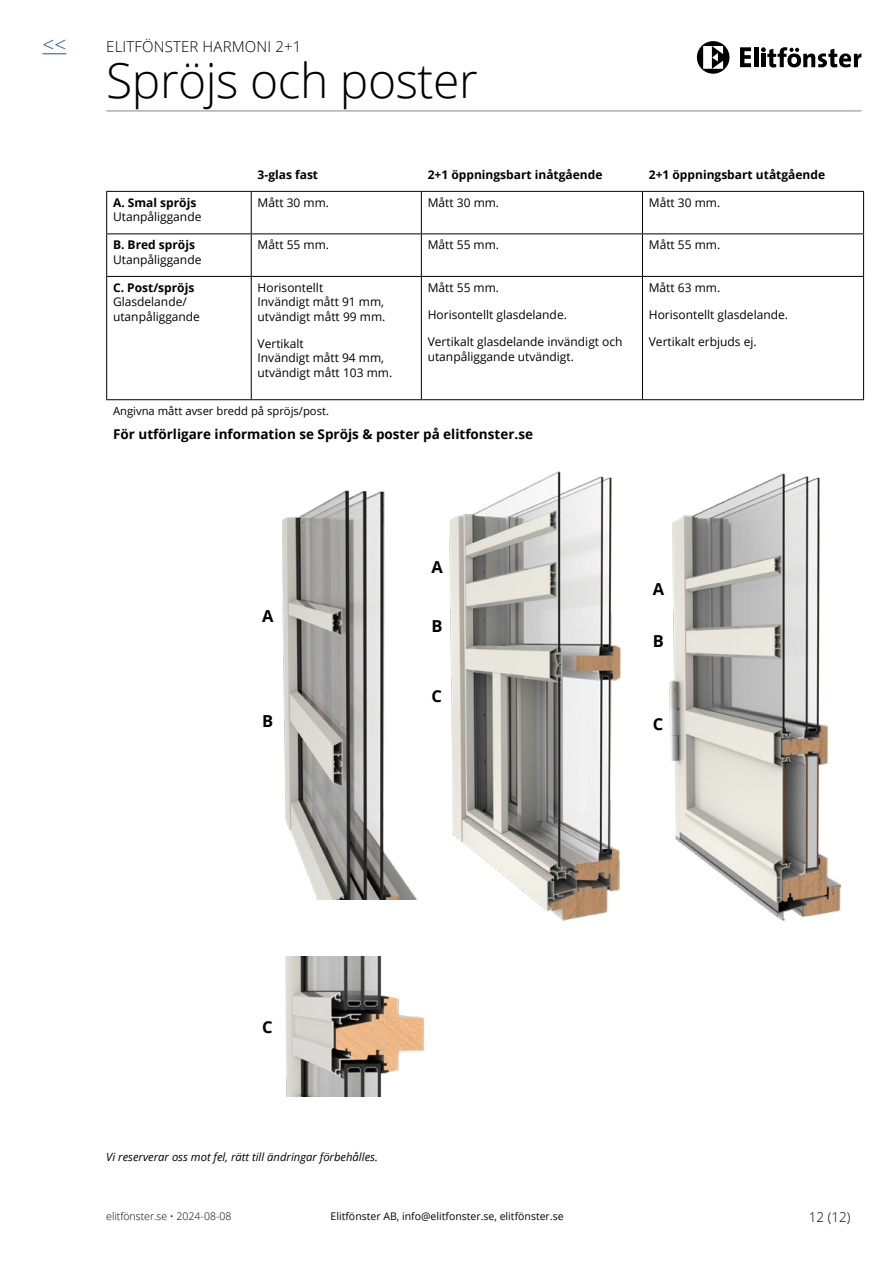
<style>
.page{position:relative;width:893px;height:1263px;background:#fff}
.page>*{position:absolute;margin:0;border:0;box-sizing:border-box;transform-origin:0 0}
.t1{font:300 48px "Open Sans";letter-spacing:-.01em;color:#000}
.t2{font:300 21px "Open Sans";color:#275b9b}
.t3{font:700 16.5px "Open Sans";color:#000}
.t4{font:300 15px "Open Sans";letter-spacing:.01em;color:#000}
.t5{font:700 13.5px "Open Sans";color:#000}
.t6{font:300 13.5px "Open Sans";color:#000}
.t7{font:12px/14.4px "Open Sans";color:#000}
.t8{font:700 12px "Open Sans";color:#000}
.t9{font:italic 11.25px "Open Sans";color:#000}
.t10{font:11.25px "Open Sans";color:#000}
.t11{font:10.5px "Open Sans";color:#000}
.t12{font:300 10.5px "Open Sans";color:#000}
</style>
<div class="page">
<svg style="left:740px;top:47px;width:11px;height:20px"></svg>
<hr style="left:754px;top:47px;width:4px;height:20px;background:#000">
<svg style="left:761px;top:47px;width:100px;height:21px"></svg>
<svg style="left:697px;top:41px;width:32px;height:33px"></svg>
<svg style="left:43px;top:53px;width:23px;height:1px"></svg>
<img style="left:669px;top:473px;width:173px;height:448px">
<hr style="left:106px;top:111px;width:755px;height:1px;background:#808f71">
<hr style="left:106px;top:191px;width:145px;height:1px;background:#000">
<hr style="left:251px;top:191px;width:170px;height:1px;background:#000">
<hr style="left:251px;top:192px;width:1px;height:41px;background:#000">
<hr style="left:421px;top:191px;width:221px;height:1px;background:#000">
<hr style="left:421px;top:192px;width:1px;height:41px;background:#000">
<hr style="left:642px;top:191px;width:222px;height:1px;background:#000">
<hr style="left:642px;top:192px;width:1px;height:41px;background:#000">
<hr style="left:251px;top:234px;width:1px;height:42px;background:#000">
<hr style="left:421px;top:234px;width:1px;height:42px;background:#000">
<hr style="left:642px;top:234px;width:1px;height:42px;background:#000">
<hr style="left:106px;top:276px;width:145px;height:1px;background:#000">
<hr style="left:251px;top:276px;width:170px;height:1px;background:#000">
<hr style="left:251px;top:277px;width:1px;height:122px;background:#000">
<hr style="left:421px;top:276px;width:221px;height:1px;background:#000">
<hr style="left:421px;top:277px;width:1px;height:122px;background:#000">
<hr style="left:642px;top:276px;width:222px;height:1px;background:#000">
<hr style="left:642px;top:277px;width:1px;height:122px;background:#000">
<hr style="left:106px;top:192px;width:1px;height:41px;background:#000">
<hr style="left:863px;top:192px;width:1px;height:41px;background:#000">
<hr style="left:106px;top:233px;width:145px;height:1px;background:#000">
<hr style="left:106px;top:234px;width:1px;height:42px;background:#000">
<hr style="left:251px;top:233px;width:170px;height:1px;background:#000">
<hr style="left:421px;top:233px;width:221px;height:1px;background:#000">
<hr style="left:642px;top:233px;width:222px;height:1px;background:#000">
<hr style="left:863px;top:234px;width:1px;height:42px;background:#000">
<hr style="left:106px;top:277px;width:1px;height:122px;background:#000">
<hr style="left:863px;top:277px;width:1px;height:122px;background:#000">
<hr style="left:106px;top:399px;width:145px;height:1px;background:#000">
<hr style="left:251px;top:399px;width:170px;height:1px;background:#000">
<hr style="left:421px;top:399px;width:221px;height:1px;background:#000">
<hr style="left:642px;top:399px;width:222px;height:1px;background:#000">
<img style="left:449px;top:471px;width:172px;height:450px">
<img style="left:285px;top:957px;width:139px;height:140px">
<img style="left:282px;top:490px;width:135px;height:409px">
<h2 class="t2" style="left:43px;top:30px;width:25px">&lt;&lt;</h2>
<p class="t4" style="left:106px;top:36px;width:197px">ELITFÖNSTER HARMONI 2+1</p>
<h1 class="t1" style="left:106px;top:48px;width:373px">Spröjs och poster</h1>
<p class="t8" style="left:258px;top:166px;width:62px">3-glas fast</p>
<p class="t8" style="left:428px;top:166px;width:176px">2+1 öppningsbart inåtgående</p>
<p class="t8" style="left:649px;top:166px;width:178px">2+1 öppningsbart utåtgående</p>
<p class="t8" style="left:113px;top:194px;width:85px">A. Smal spröjs</p>
<p class="t7" style="left:113px;top:209px;width:90px">Utanpåliggande</p>
<p class="t7" style="left:258px;top:195px;width:73px">Mått 30 mm.</p>
<p class="t7" style="left:428px;top:195px;width:73px">Mått 30 mm.</p>
<p class="t7" style="left:649px;top:195px;width:73px">Mått 30 mm.</p>
<p class="t8" style="left:113px;top:237px;width:83px">B. Bred spröjs</p>
<p class="t7" style="left:113px;top:252px;width:90px">Utanpåliggande</p>
<p class="t7" style="left:258px;top:238px;width:73px">Mått 55 mm.</p>
<p class="t7" style="left:428px;top:238px;width:73px">Mått 55 mm.</p>
<p class="t7" style="left:649px;top:238px;width:73px">Mått 55 mm.</p>
<p class="t8" style="left:113px;top:279px;width:83px">C. Post/spröjs</p>
<p class="t7" style="left:113px;top:294px;width:89px">Glasdelande/ utanpåliggande</p>
<p class="t7" style="left:258px;top:280px;width:129px">Horisontellt<br>Invändigt mått 91 mm, utvändigt mått 99 mm.</p>
<p class="t7" style="left:258px;top:336px;width:136px">Vertikalt<br>Invändigt mått 94 mm, utvändigt mått 103 mm.</p>
<p class="t7" style="left:428px;top:280px;width:73px">Mått 55 mm.</p>
<p class="t7" style="left:428px;top:307px;width:141px">Horisontellt glasdelande.</p>
<p class="t7" style="left:428px;top:334px;width:196px">Vertikalt glasdelande invändigt och utanpåliggande utvändigt.</p>
<p class="t7" style="left:649px;top:280px;width:73px">Mått 63 mm.</p>
<p class="t7" style="left:649px;top:307px;width:141px">Horisontellt glasdelande.</p>
<p class="t7" style="left:649px;top:334px;width:109px">Vertikalt erbjuds ej.</p>
<p class="t10" style="left:113px;top:403px;width:218px">Angivna mått avser bredd på spröjs/post.</p>
<p class="t5" style="left:113px;top:425px;width:421px">För utförligare information se Spröjs &amp; poster på elitfonster.se</p>
<h3 class="t3" style="left:262px;top:604px;width:13px">A</h3>
<h3 class="t3" style="left:262px;top:710px;width:13px">B</h3>
<h3 class="t3" style="left:432px;top:556px;width:13px">A</h3>
<h3 class="t3" style="left:432px;top:614px;width:13px">B</h3>
<h3 class="t3" style="left:432px;top:684px;width:12px">C</h3>
<h3 class="t3" style="left:262px;top:1015px;width:12px">C</h3>
<p class="t9" style="left:106px;top:1149px;width:273px">Vi reserverar oss mot fel, rätt till ändringar förbehålles.</p>
<h3 class="t3" style="left:653px;top:577px;width:13px">A</h3>
<h3 class="t3" style="left:653px;top:629px;width:13px">B</h3>
<h3 class="t3" style="left:653px;top:712px;width:12px">C</h3>
<p class="t12" style="left:106px;top:1209px;width:127px">elitfönster.se • 2024-08-08</p>
<p class="t6" style="left:809px;top:1208px;width:43px">12 (12)</p>
<p class="t11" style="left:331px;top:1209px;width:235px">Elitfönster AB, info@elitfonster.se, elitfönster.se</p>
</div>
